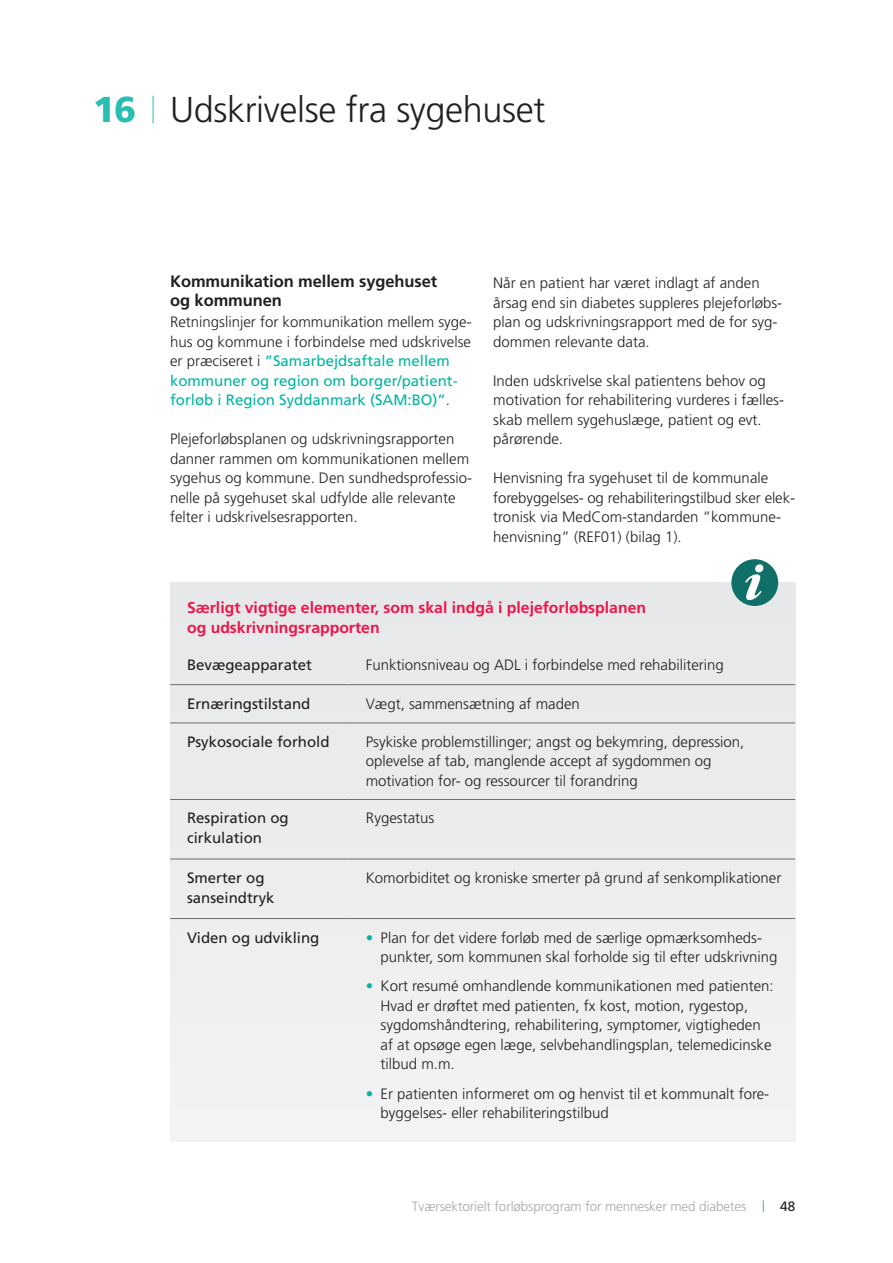
<style>
.page{position:relative;width:893px;height:1263px;background:#fff}
.page>*{position:absolute;margin:0;border:0;box-sizing:border-box;transform-origin:0 0}
.t1{font:300 36px "Frutiger";letter-spacing:-.01em;color:#231f20}
.t2{font:700 16.5px/19.5px "Frutiger";letter-spacing:-.005em;color:#231f20}
.t3{font:700 15.75px/19.5px "Frutiger";color:#ed164b}
.t4{font:300 15px/19.5px "Frutiger";color:#231f20}
.t5{font:15px/19.5px "Frutiger";color:#231f20}
.t6{font:300 13.5px "Frutiger";letter-spacing:-.01em;color:#a8a9ad}
.t7{font:13.5px "Frutiger";color:#231f20}
.s1{font-weight:900;color:#2abdb1}
.s2{font-weight:400;color:#00b6a1}
.s3{font-weight:700;color:#00b6a1}
</style>
<div class="page">
<svg style="left:153px;top:96px;width:1px;height:27px"></svg>
<svg style="left:763px;top:1200px;width:1px;height:12px"></svg>
<div style="left:170px;top:583px;width:625px;height:559px;background:#ededee"></div>
<hr style="left:170px;top:684px;width:179px;height:1px;background:#6c6d70">
<hr style="left:349px;top:684px;width:446px;height:1px;background:#6c6d70">
<hr style="left:170px;top:722px;width:179px;height:1px;background:#6c6d70">
<hr style="left:349px;top:722px;width:446px;height:1px;background:#6c6d70">
<hr style="left:170px;top:799px;width:179px;height:1px;background:#6c6d70">
<hr style="left:349px;top:799px;width:446px;height:1px;background:#6c6d70">
<hr style="left:170px;top:858px;width:179px;height:1px;background:#6c6d70">
<hr style="left:349px;top:858px;width:446px;height:1px;background:#6c6d70">
<hr style="left:170px;top:918px;width:179px;height:1px;background:#6c6d70">
<hr style="left:349px;top:918px;width:446px;height:1px;background:#6c6d70">
<div style="left:731px;top:559px;width:47px;height:47px;background:#107067;border-radius:50%"></div>
<svg style="left:745px;top:564px;width:18px;height:36px"></svg>
<h1 class="t1" style="left:93px;top:89px;width:454px"><span class="s1">16</span> Udskrivelse fra sygehuset</h1>
<p class="t2" style="left:170px;top:271px;width:269px">Kommunikation mellem sygehuset og kommunen</p>
<p class="t4" style="left:170px;top:312px;width:303px">Retningslinjer for kommunikation mellem syge&shy;hus og kommune i forbindelse med udskrivelse er præciseret i <span class="s2">”Samarbejdsaftale mellem kommuner og region om borger/patient&shy;forløb i Region Syddanmark (SAM:BO)”</span>.</p>
<p class="t4" style="left:170px;top:429px;width:302px">Plejeforløbsplanen og udskrivningsrapporten danner rammen om kommunikationen mellem sygehus og kommune. Den sundhedsprofessio&shy;nelle på sygehuset skal udfylde alle relevante felter i udskrivelsesrapporten.</p>
<p class="t4" style="left:493px;top:273px;width:290px">Når en patient har været indlagt af anden årsag end sin diabetes suppleres plejeforløbs&shy;plan og udskrivningsrapport med de for syg&shy;dommen relevante data.</p>
<p class="t4" style="left:493px;top:371px;width:291px">Inden udskrivelse skal patientens behov og motivation for rehabilitering vurderes i fælles&shy;skab mellem sygehuslæge, patient og evt. pårørende.</p>
<p class="t4" style="left:493px;top:468px;width:303px">Henvisning fra sygehuset til de kommunale forebyggelses- og rehabiliteringstilbud sker elek&shy;tronisk via MedCom-standarden ”kommune&shy;henvisning” (REF01) (bilag 1).</p>
<p class="t3" style="left:187px;top:598px;width:460px">Særligt vigtige elementer, som skal indgå i plejeforløbsplanen og udskrivningsrapporten</p>
<p class="t5" style="left:187px;top:655px;width:127px">Bevægeapparatet</p>
<p class="t4" style="left:366px;top:656px;width:360px">Funktionsniveau og ADL i forbindelse med rehabilitering</p>
<p class="t5" style="left:187px;top:694px;width:125px">Ernæringstilstand</p>
<p class="t4" style="left:366px;top:694px;width:216px">Vægt, sammensætning af maden</p>
<p class="t5" style="left:187px;top:732px;width:144px">Psykosociale forhold</p>
<p class="t4" style="left:366px;top:732px;width:380px">Psykiske problemstillinger; angst og bekymring, depression, oplevelse af tab, manglende accept af sygdommen og motivation for- og ressourcer til forandring</p>
<p class="t5" style="left:187px;top:808px;width:103px">Respiration og cirkulation</p>
<p class="t4" style="left:366px;top:809px;width:70px">Rygestatus</p>
<p class="t5" style="left:187px;top:868px;width:89px">Smerter og sanseindtryk</p>
<p class="t4" style="left:366px;top:868px;width:417px">Komorbiditet og kroniske smerter på grund af senkomplikationer</p>
<p class="t5" style="left:187px;top:928px;width:134px">Viden og udvikling</p>
<p class="t4" style="left:381px;top:928px;width:399px;text-indent:-15px"><span class="s3">•</span> Plan for det videre forløb med de særlige opmærksomheds&shy;punkter, som kommunen skal forholde sig til efter udskrivning</p>
<p class="t4" style="left:381px;top:976px;width:395px;text-indent:-15px"><span class="s3">•</span> Kort resumé omhandlende kommunikationen med patienten:<br>Hvad er drøftet med patienten, fx kost, motion, rygestop, sygdomshåndtering, rehabilitering, symptomer, vigtigheden af at opsøge egen læge, selvbehandlingsplan, telemedicinske tilbud m.m.</p>
<p class="t4" style="left:381px;top:1084px;width:390px;text-indent:-15px"><span class="s3">•</span> Er patienten informeret om og henvist til et kommunalt fore&shy;byggelses- eller rehabiliteringstilbud</p>
<p class="t6" style="left:412px;top:1199px;width:336px">Tværsektorielt forløbsprogram for mennesker med diabetes</p>
<p class="t7" style="left:780px;top:1198px;width:17px">48</p>
</div>
